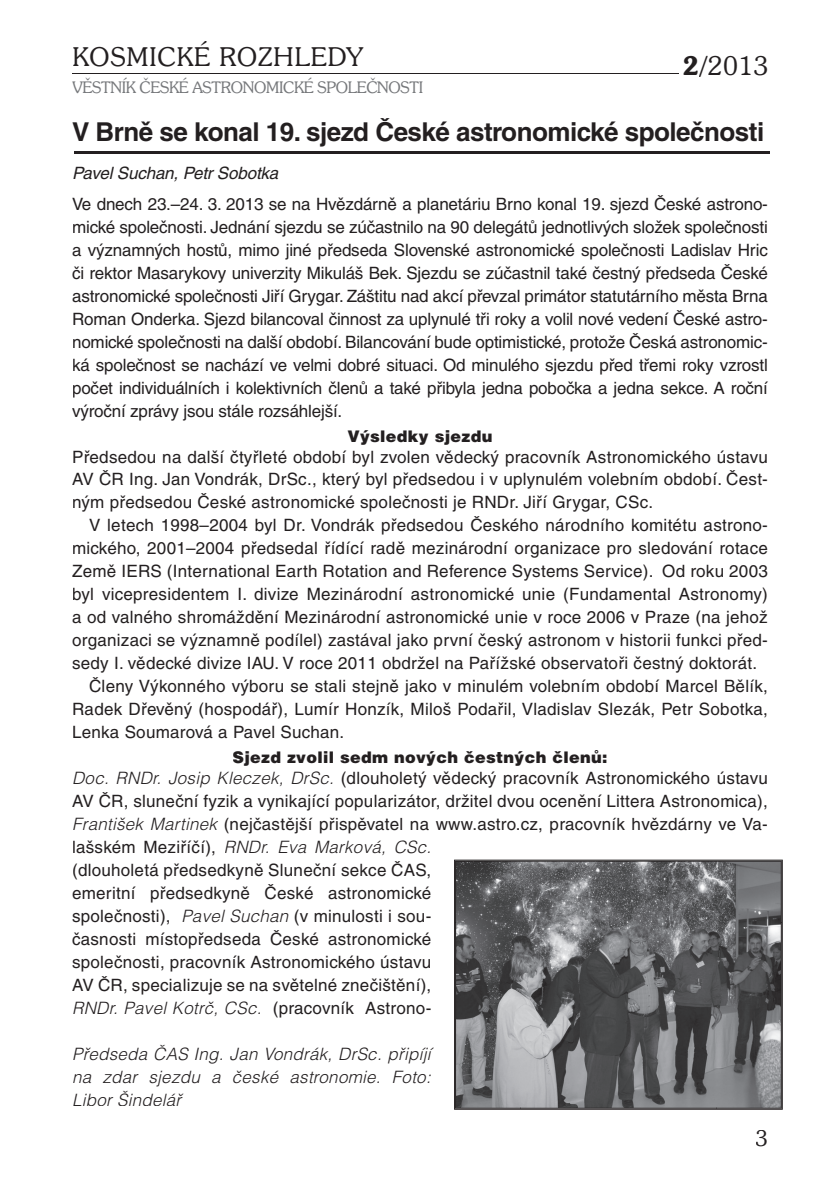
<style>
.page{position:relative;width:840px;height:1191px;background:#fff}
.page>*{position:absolute;margin:0;border:0;box-sizing:border-box;transform-origin:0 0}
.t1{font:700 26px "Helvetica CE";letter-spacing:-.02em;color:#231f20}
.t2{font:300 26px "Souvenir IT Cby BTCE";letter-spacing:.04em;color:#231f20}
.t3{font:300 22px "Souvenir IT Cby BTCE";color:#231f20}
.t4{font:17px/23px "Helvetica CE";letter-spacing:.015em;color:#231f20;text-align:justify}
.t5{font:italic 300 17px/23px "Helvetica CE";letter-spacing:.015em;color:#231f20;text-align:justify}
.t6{font:italic 17px "Helvetica CE";letter-spacing:-.01em;color:#231f20}
.t7{font:900 16px "Helvetica CE";letter-spacing:.02em;color:#231f20}
.t8{font:300 16px "Souvenir IT Cby BTCE";letter-spacing:-.02em;color:#76787b}
.s1{font-weight:600}
.s2{font-weight:300;font-style:italic}
</style>
<div class="page">
<hr style="left:72px;top:73px;width:606px;height:1px;background:#231f20">
<hr style="left:74px;top:152px;width:695px;height:2px;background:#231f20">
<svg style="left:454px;top:859px;width:328px;height:250px;background:#68696b"></svg>
<img style="left:455px;top:860px;width:326px;height:63px">
<img style="left:455px;top:922px;width:65px;height:186px">
<img style="left:715px;top:922px;width:66px;height:186px">
<img style="left:520px;top:1046px;width:196px;height:62px">
<h1 class="t2" style="left:72px;top:40px;width:292px">KOSMICKÉ ROZHLEDY</h1>
<p class="t8" style="left:72px;top:77px;width:352px">VĚSTNÍK ČESKÉ ASTRONOMICKÉ SPOLEČNOSTI</p>
<h1 class="t2" style="left:682px;top:48px;width:87px"><span class="s1">2/</span>2013</h1>
<h1 class="t1" style="left:72px;top:116px;width:693px">V Brně se konal 19. sjezd České astronomické společnosti</h1>
<p class="t6" style="left:72px;top:163px;width:208px">Pavel Suchan, Petr Sobotka</p>
<p class="t4" style="left:72px;top:192px;width:697px">Ve dnech 23.–24. 3. 2013 se na Hvězdárně a planetáriu Brno konal 19. sjezd České astrono&shy;mické společnosti. Jednání sjezdu se zúčastnilo na 90 delegátů jednotlivých složek společnosti a významných hostů, mimo jiné předseda Slovenské astronomické společnosti Ladislav Hric či rektor Masarykovy univerzity Mikuláš Bek. Sjezdu se zúčastnil také čestný předseda České astronomické společnosti Jiří Grygar. Záštitu nad akcí převzal primátor statutárního města Brna Roman Onderka. Sjezd bilancoval činnost za uplynulé tři roky a volil nové vedení České astro&shy;nomické společnosti na další období. Bilancování bude optimistické, protože Česká astronomic&shy;ká společnost se nachází ve velmi dobré situaci. Od minulého sjezdu před třemi roky vzrostl počet individuálních i kolektivních členů a také přibyla jedna pobočka a jedna sekce. A roční výroční zprávy jsou stále rozsáhlejší.</p>
<p class="t7" style="left:347px;top:426px;width:146px">Výsledky sjezdu</p>
<p class="t4" style="left:72px;top:445px;width:697px">Předsedou na další čtyřleté období byl zvolen vědecký pracovník Astronomického ústavu AV ČR Ing. Jan Vondrák, DrSc., který byl předsedou i v uplynulém volebním období. Čest&shy;ným předsedou České astronomické společnosti je RNDr. Jiří Grygar, CSc.</p>
<p class="t4" style="left:89px;top:514px;width:679px">V letech 1998–2004 byl Dr. Vondrák předsedou Českého národního komitétu astrono-</p>
<p class="t4" style="left:72px;top:537px;width:697px">mického, 2001–2004 předsedal řídící radě mezinárodní organizace pro sledování rotace</p>
<p class="t4" style="left:72px;top:560px;width:697px">Země IERS (International Earth Rotation and Reference Systems Service). Od roku 2003</p>
<p class="t4" style="left:72px;top:583px;width:697px">byl vicepresidentem I. divize Mezinárodní astronomické unie (Fundamental Astronomy)</p>
<p class="t4" style="left:72px;top:606px;width:696px">a od valného shromáždění Mezinárodní astronomické unie v roce 2006 v Praze (na jehož</p>
<p class="t4" style="left:72px;top:629px;width:697px">organizaci se významně podílel) zastával jako první český astronom v historii funkci před-</p>
<p class="t4" style="left:72px;top:651px;width:686px">sedy I. vědecké divize IAU. V roce 2011 obdržel na Pařížské observatoři čestný doktorát.</p>
<p class="t4" style="left:89px;top:674px;width:679px">Členy Výkonného výboru se stali stejně jako v minulém volebním období Marcel Bělík,</p>
<p class="t4" style="left:72px;top:697px;width:697px">Radek Dřevěný (hospodář), Lumír Honzík, Miloš Podařil, Vladislav Slezák, Petr Sobotka,</p>
<p class="t4" style="left:72px;top:720px;width:274px">Lenka Soumarová a Pavel Suchan.</p>
<p class="t7" style="left:232px;top:748px;width:376px">Sjezd zvolil sedm nových čestných členů:</p>
<p class="t4" style="left:72px;top:766px;width:697px;text-align:left"><span class="s2">Doc. RNDr. Josip Kleczek, DrSc.</span> (dlouholetý vědecký pracovník Astronomického ústavu AV ČR, sluneční fyzik a vynikající popularizátor, držitel dvou ocenění Littera Astronomica), <span class="s2">František Martinek</span> (nejčastější přispěvatel na www.astro.cz, pracovník hvězdárny ve Va&shy;lašském Meziříčí), <span class="s2">RNDr. Eva Marková, CSc.<br></span>(dlouholetá předsedkyně Sluneční sekce ČAS,<br>emeritní předsedkyně České astronomické<br>společnosti), <span class="s2">Pavel Suchan</span> (v minulosti i sou-<br>časnosti místopředseda České astronomické<br>společnosti, pracovník Astronomického ústavu<br>AV ČR, specializuje se na světelné znečištění),<br><span class="s2">RNDr. Pavel Kotrč, CSc.</span> (pracovník Astrono-</p>
<p class="t5" style="left:72px;top:1042px;width:360px">Předseda ČAS Ing. Jan Vondrák, DrSc. připíjí na zdar sjezdu a české astronomie. Foto:<br>Libor Šindelář</p>
<p class="t3" style="left:755px;top:1124px;width:14px">3</p>
</div>
